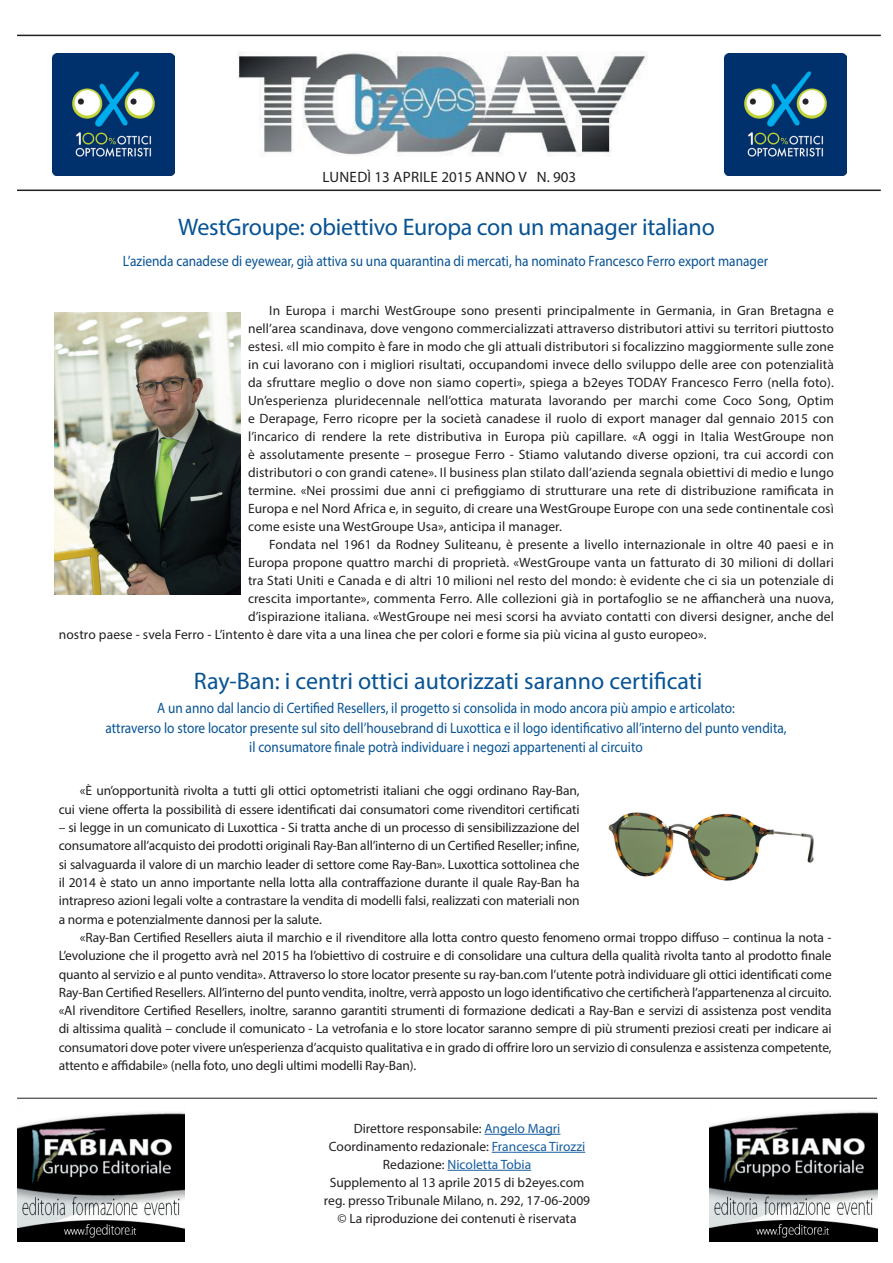
<style>
.page{position:relative;width:893px;height:1263px;background:#fff}
.page>*{position:absolute;margin:0;border:0;box-sizing:border-box;transform-origin:0 0}
.t1{font:24px "Myriad Pro";letter-spacing:-.01em;color:#075394}
.t2{font:15px/19.5px "Myriad Pro";color:#075394;text-align:center;scale:.89 1}
.t3{font:15px "Myriad Pro";letter-spacing:.02em;color:#231f20}
.t4{font:13.5px/18px "Myriad Pro";letter-spacing:.005em;color:#231f20;text-align:justify}
.s1{color:#175d9e}
</style>
<div class="page">
<img style="left:237px;top:52px;width:411px;height:104px">
<hr style="left:17px;top:1098px;width:860px;height:1px;background:#231f20">
<hr style="left:484px;top:1134px;width:76px;height:1px;background:#175d9e">
<hr style="left:492px;top:1152px;width:93px;height:1px;background:#175d9e">
<hr style="left:447px;top:1170px;width:84px;height:1px;background:#175d9e">
<img style="left:724px;top:54px;width:123px;height:122px">
<img style="left:52px;top:54px;width:122px;height:122px">
<img style="left:710px;top:1111px;width:167px;height:131px">
<img style="left:17px;top:1112px;width:167px;height:130px">
<hr style="left:17px;top:190px;width:864px;height:1px;background:#231f20">
<hr style="left:17px;top:35px;width:864px;height:1px;background:#231f20">
<img style="left:54px;top:312px;width:187px;height:283px">
<img style="left:608px;top:812px;width:206px;height:69px">
<p class="t3" style="left:323px;top:167px;width:255px">LUNEDÌ 13 APRILE 2015 ANNO V N. 903</p>
<h1 class="t1" style="left:178px;top:212px;width:538px">WestGroupe: obiettivo Europa con un manager italiano</h1>
<p class="t2" style="left:123px;top:251px;width:727px">L’azienda canadese di eyewear, già attiva su una quarantina di mercati, ha nominato Francesco Ferro export manager</p>
<p class="t4" style="left:248px;top:301px;width:587px;text-indent:21px">In Europa i marchi WestGroupe sono presenti principalmente in Germania, in Gran Bretagna e nell’area scandinava, dove vengono commercializzati attraverso distributori attivi su territori piuttosto estesi. «Il mio compito è fare in modo che gli attuali distributori si focalizzino maggiormente sulle zone in cui lavorano con i migliori risultati, occupandomi invece dello sviluppo delle aree con potenzialità da sfruttare meglio o dove non siamo coperti», spiega a b2eyes TODAY Francesco Ferro (nella foto).<br>Un’esperienza pluridecennale nell’ottica maturata lavorando per marchi come Coco Song, Optim e Derapage, Ferro ricopre per la società canadese il ruolo di export manager dal gennaio 2015 con l’incarico di rendere la rete distributiva in Europa più capillare. «A oggi in Italia WestGroupe non è assolutamente presente – prosegue Ferro - Stiamo valutando diverse opzioni, tra cui accordi con distributori o con grandi catene». Il business plan stilato dall’azienda segnala obiettivi di medio e lungo termine. «Nei prossimi due anni ci prefiggiamo di strutturare una rete di distribuzione ramificata in Europa e nel Nord Africa e, in seguito, di creare una WestGroupe Europe con una sede continentale così come esiste una WestGroupe Usa», anticipa il manager.</p>
<p class="t4" style="left:269px;top:535px;width:566px">Fondata nel 1961 da Rodney Suliteanu, è presente a livello internazionale in oltre 40 paesi e in</p>
<p class="t4" style="left:248px;top:553px;width:587px">Europa propone quattro marchi di proprietà. «WestGroupe vanta un fatturato di 30 milioni di dollari</p>
<p class="t4" style="left:248px;top:571px;width:587px">tra Stati Uniti e Canada e di altri 10 milioni nel resto del mondo: è evidente che ci sia un potenziale di</p>
<p class="t4" style="left:248px;top:589px;width:587px">crescita importante», commenta Ferro. Alle collezioni già in portafoglio se ne affiancherà una nuova,</p>
<p class="t4" style="left:248px;top:607px;width:587px">d’ispirazione italiana. «WestGroupe nei mesi scorsi ha avviato contatti con diversi designer, anche del</p>
<p class="t4" style="left:59px;top:625px;width:649px">nostro paese - svela Ferro - L’intento è dare vita a una linea che per colori e forme sia più vicina al gusto europeo».</p>
<h1 class="t1" style="left:194px;top:666px;width:510px">Ray-Ban: i centri ottici autorizzati saranno certificati</h1>
<p class="t2" style="left:105px;top:698px;width:767px">A un anno dal lancio di Certified Resellers, il progetto si consolida in modo ancora più ampio e articolato:<br>attraverso lo store locator presente sul sito dell’housebrand di Luxottica e il logo identificativo all’interno del punto vendita, il consumatore finale potrà individuare i negozi appartenenti al circuito</p>
<p class="t4" style="left:59px;top:781px;width:522px;text-align:right">«È un’opportunità rivolta a tutti gli ottici optometristi italiani che oggi ordinano Ray-Ban,<br>cui viene offerta la possibilità di essere identificati dai consumatori come rivenditori certificati</p>
<p class="t4" style="left:59px;top:818px;width:522px">– si legge in un comunicato di Luxottica - Si tratta anche di un processo di sensibilizzazione del consumatore all’acquisto dei prodotti originali Ray-Ban all’interno di un Certified Reseller; infine, si salvaguarda il valore di un marchio leader di settore come Ray-Ban». Luxottica sottolinea che il 2014 è stato un anno importante nella lotta alla contraffazione durante il quale Ray-Ban ha intrapreso azioni legali volte a contrastare la vendita di modelli falsi, realizzati con materiali non a norma e potenzialmente dannosi per la salute.</p>
<p class="t4" style="left:59px;top:928px;width:775px;text-indent:21px">«Ray-Ban Certified Resellers aiuta il marchio e il rivenditore alla lotta contro questo fenomeno ormai troppo diffuso – continua la nota - L’evoluzione che il progetto avrà nel 2015 ha l’obiettivo di costruire e di consolidare una cultura della qualità rivolta tanto al prodotto finale quanto al servizio e al punto vendita». Attraverso lo store locator presente su ray-ban.com l’utente potrà individuare gli ottici identificati come Ray-Ban Certified Resellers. All’interno del punto vendita, inoltre, verrà apposto un logo identificativo che certificherà l’appartenenza al circuito. «Al rivenditore Certified Resellers, inoltre, saranno garantiti strumenti di formazione dedicati a Ray-Ban e servizi di assistenza post vendita di altissima qualità – conclude il comunicato - La vetrofania e lo store locator saranno sempre di più strumenti preziosi creati per indicare ai consumatori dove poter vivere un’esperienza d’acquisto qualitativa e in grado di offrire loro un servizio di consulenza e assistenza competente, attento e affidabile» (nella foto, uno degli ultimi modelli Ray-Ban).</p>
<p class="t4" style="left:324px;top:1119px;width:268px;text-align:center">Direttore responsabile: <span class="s1">Angelo Magri </span>Coordinamento redazionale: <span class="s1">Francesca Tirozzi </span>Redazione: <span class="s1">Nicoletta Tobia<br></span>Supplemento al 13 aprile 2015 di b2eyes.com reg. presso Tribunale Milano, n. 292, 17-06-2009 © La riproduzione dei contenuti è riservata</p>
</div>
